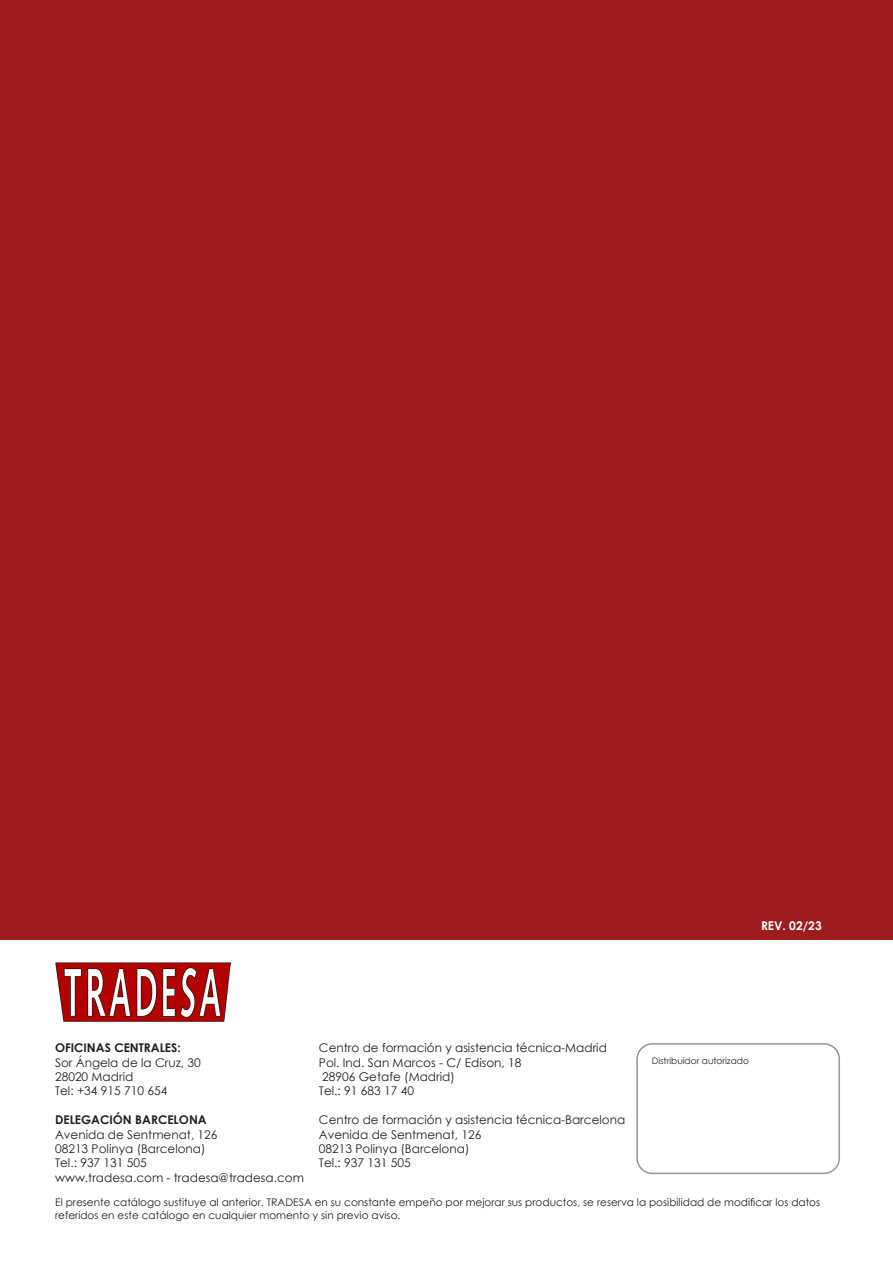
<style>
.page{position:relative;width:893px;height:1263px;background:#fff}
.page>*{position:absolute;margin:0;border:0;box-sizing:border-box;transform-origin:0 0}
.t1{font:12px/14.4px "Century Gothic";color:#231f20}
.t2{font:700 12px "Century Gothic";color:#231f20}
.t3{font:700 12px "Century Gothic";color:#fff}
.t4{font:10.5px/12.6px "Century Gothic";color:#231f20}
.t5{font:9px "Century Gothic";color:#231f20}
.s1{font-weight:700}
</style>
<div class="page">
<div style="left:0;top:0;width:893px;height:940px;background:#9e1c1f"></div>
<img style="left:55px;top:962px;width:176px;height:59px">
<div style="left:636px;top:1043px;width:204px;height:131px;border:2px solid #939598;border-radius:15px"></div>
<p class="t3" style="left:761px;top:916px;width:62px">REV. 02/23</p>
<p class="t1" style="left:319px;top:1040px;width:289px">Centro de formación y asistencia técnica-Madrid<br>Pol. Ind. San Marcos - C/ Edison, 18<br>28906 Getafe (Madrid)<br>Tel.: 91 683 17 40</p>
<p class="t1" style="left:319px;top:1112px;width:308px">Centro de formación y asistencia técnica-Barcelona<br>Avenida de Sentmenat, 126<br>08213 Polinya (Barcelona)<br>Tel.: 937 131 505</p>
<p class="t4" style="left:55px;top:1196px;width:767px">El presente catálogo sustituye al anterior. TRADESA en su constante empeño por mejorar sus productos, se reserva la posibilidad de modificar los datos referidos en este catálogo en cualquier momento y sin previo aviso.</p>
<p class="t2" style="left:55px;top:1039px;width:127px">OFICINAS CENTRALES:</p>
<p class="t1" style="left:55px;top:1055px;width:147px">Sor Ángela de la Cruz, 30</p>
<p class="t1" style="left:55px;top:1069px;width:80px">28020 Madrid</p>
<p class="t1" style="left:55px;top:1083px;width:114px">Tel: +34 915 710 654</p>
<p class="t1" style="left:55px;top:1112px;width:250px"><span class="s1">DELEGACIÓN BARCELONA<br></span>Avenida de Sentmenat, 126<br>08213 Polinya (Barcelona)<br>Tel.: 937 131 505<br>www.tradesa.com - tradesa@tradesa.com</p>
<p class="t5" style="left:652px;top:1054px;width:99px">Distribuidor autorizado</p>
</div>
